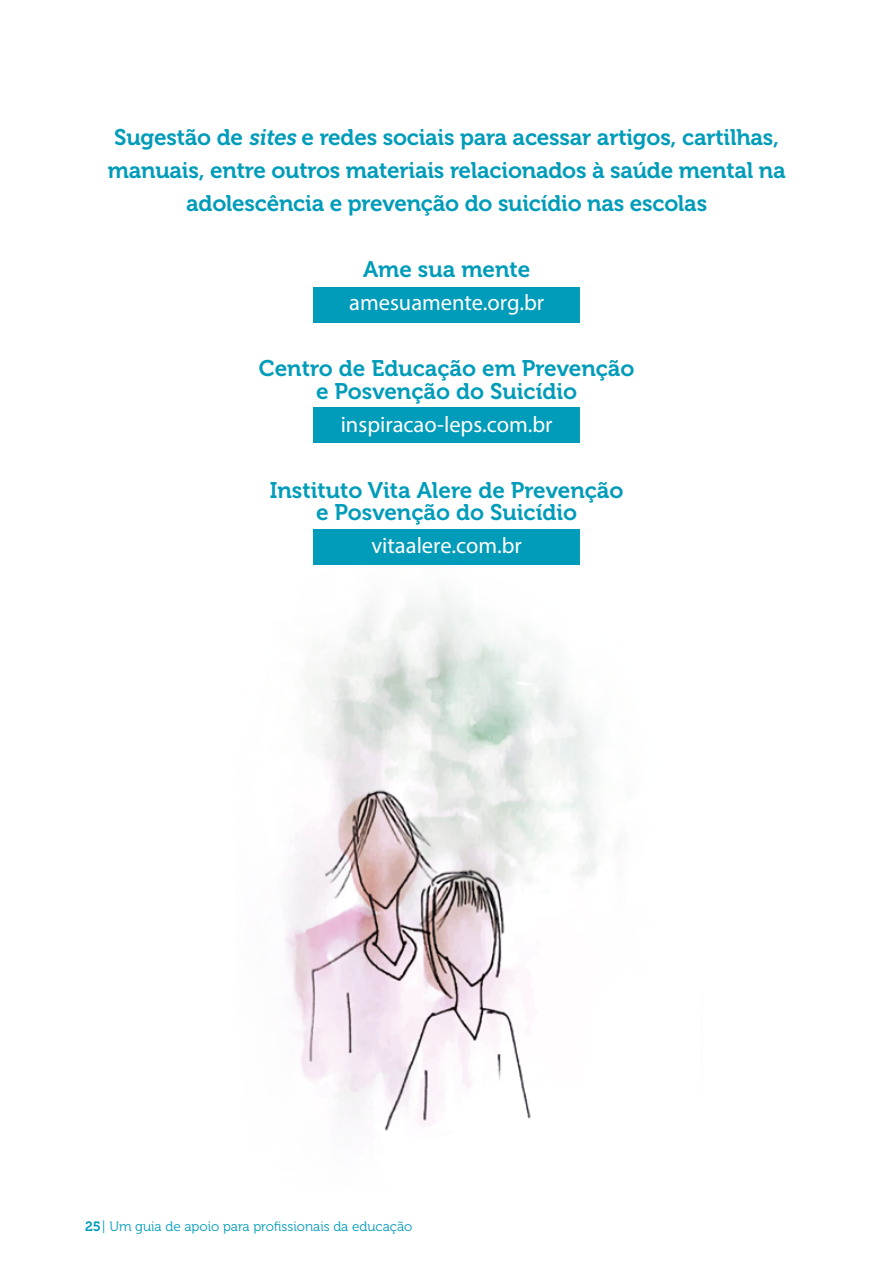
<style>
.page{position:relative;width:893px;height:1263px;background:#fff}
.page>*{position:absolute;margin:0;border:0;box-sizing:border-box;transform-origin:0 0}
.t1{font:22.5px/33px "Museo 700";letter-spacing:-.01em;color:#019cba;text-align:center}
.t2{font:22.5px "Myriad Pro";color:#fff}
.t3{font:13.5px "Museo 300";color:#019cba}
.s1{font-style:italic}
.s2{font-family:"Museo 700"}
</style>
<div class="page">
<img style="left:285px;top:588px;width:314px;height:543px">
<div style="left:313px;top:407px;width:267px;height:36px;background:#019cba"></div>
<div style="left:313px;top:287px;width:267px;height:36px;background:#019cba"></div>
<div style="left:313px;top:529px;width:267px;height:36px;background:#019cba"></div>
<p class="t1" style="left:108px;top:121px;width:679px">Sugestão de <span class="s1">sites</span> e redes sociais para acessar artigos, cartilhas, manuais, entre outros materiais relacionados à saúde mental na adolescência e prevenção do suicídio nas escolas</p>
<p class="t1" style="left:363px;top:253px;width:169px">Ame sua mente</p>
<p class="t2" style="left:349px;top:289px;width:197px">amesuamente.org.br</p>
<p class="t1" style="left:259px;top:357px;width:377px;line-height:22.5px">Centro de Educação em Prevenção e Posvenção do Suicídio</p>
<p class="t2" style="left:341px;top:410px;width:213px">inspiracao-leps.com.br</p>
<p class="t1" style="left:270px;top:479px;width:355px;line-height:22.5px">Instituto Vita Alere de Prevenção e Posvenção do Suicídio</p>
<p class="t2" style="left:371px;top:532px;width:152px">vitaalere.com.br</p>
<p class="t3" style="left:85px;top:1219px;width:329px"><span class="s2">25</span>| Um guia de apoio para profissionais da educação</p>
</div>
